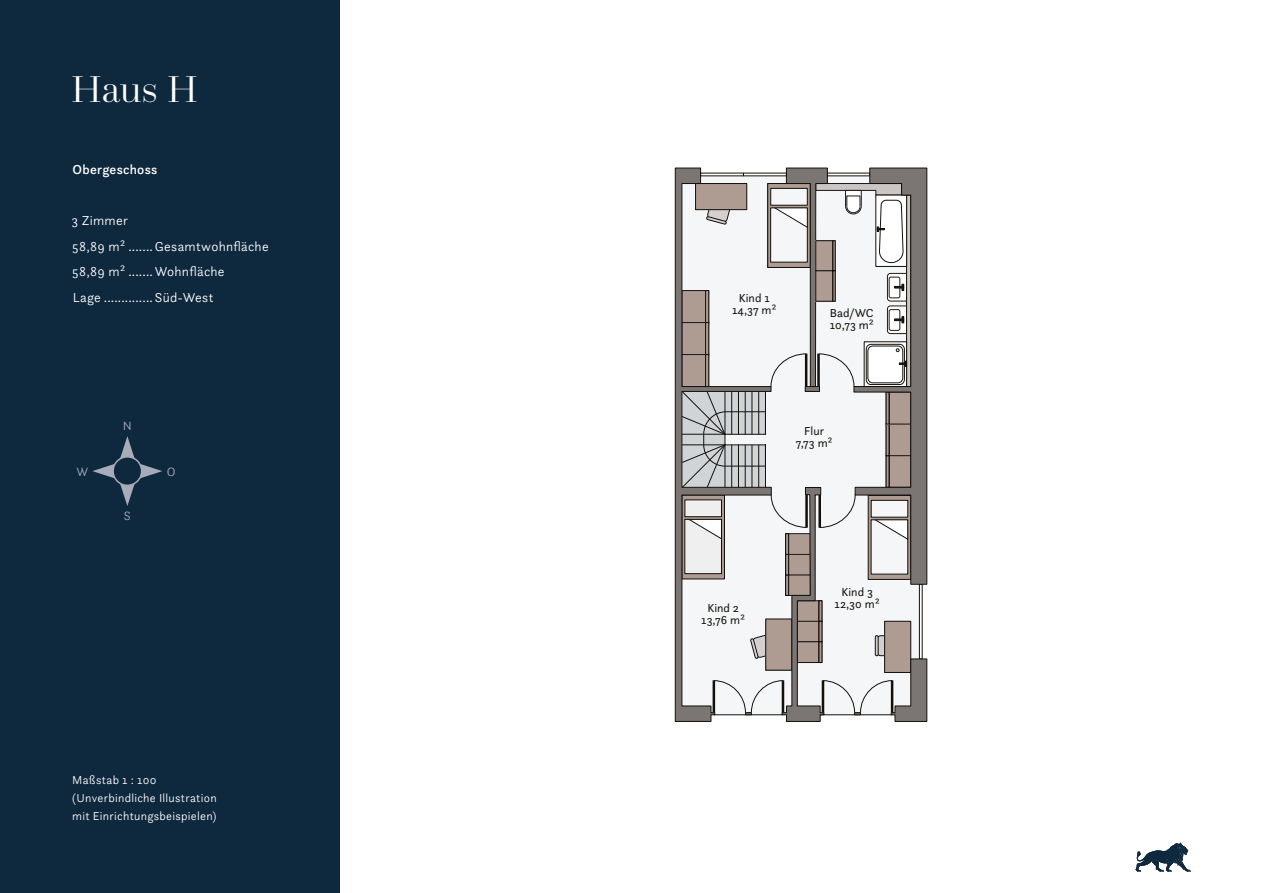
<style>
.page{position:relative;width:1263px;height:893px;background:#fff}
.page>*{position:absolute;margin:0;border:0;box-sizing:border-box;transform-origin:0 0}
.Headlines_schwarz{font:300 39px "Questa Grande";color:#fff}
.t1{font:300 13.5px "Questa Sans";letter-spacing:.02em;color:#fff}
.t2{font:500 13.5px "Questa Sans";letter-spacing:.02em;color:#fff}
.t3{font:300 12.6px "Questa Sans";color:#a7acb8}
.t4{font:300 12px/18px "Questa Sans";letter-spacing:.02em;color:#fff}
.t5{font:12px/12px "Questa Sans";color:#14110c;text-align:center}
</style>
<div class="page">
<div style="left:0;top:0;width:339px;height:893px;background:#0e283d"></div>
<svg style="left:92px;top:436px;width:70px;height:70px"></svg>
<svg style="left:1135px;top:843px;width:56px;height:29px"></svg>
<svg style="left:675px;top:168px;width:6px;height:554px"></svg>
<svg style="left:681px;top:168px;width:246px;height:554px"></svg>
<p class="Headlines_schwarz" style="left:71px;top:66px;width:128px">Haus H</p>
<p class="t2" style="left:73px;top:161px;width:86px">Obergeschoss</p>
<p class="t1" style="left:72px;top:212px;width:58px">3 Zimmer</p>
<p class="t1" style="left:72px;top:238px;width:198px">58,89 m² .......Gesamtwohnfläche</p>
<p class="t1" style="left:72px;top:263px;width:154px">58,89 m² .......Wohnfläche</p>
<p class="t1" style="left:73px;top:289px;width:142px">Lage .............. Süd-West</p>
<p class="t5" style="left:732px;top:291px;width:46px">Kind 1<br>14,37 m²</p>
<p class="t5" style="left:830px;top:307px;width:46px;text-align:left">Bad/WC<br>10,73 m²</p>
<p class="t3" style="left:77px;top:464px;width:13px">W</p>
<p class="t3" style="left:123px;top:418px;width:11px">N</p>
<p class="t3" style="left:124px;top:508px;width:9px">S</p>
<p class="t3" style="left:167px;top:464px;width:10px">O</p>
<p class="t5" style="left:796px;top:424px;width:39px">Flur<br>7,73 m²</p>
<p class="t5" style="left:701px;top:602px;width:45px">Kind 2<br>13,76 m²</p>
<p class="t5" style="left:835px;top:585px;width:47px">Kind 3<br>12,30 m²</p>
<p class="t4" style="left:72px;top:770px;width:146px">Maßstab 1 : 100 (Unverbindliche Illustration mit Einrichtungsbeispielen)</p>
</div>
